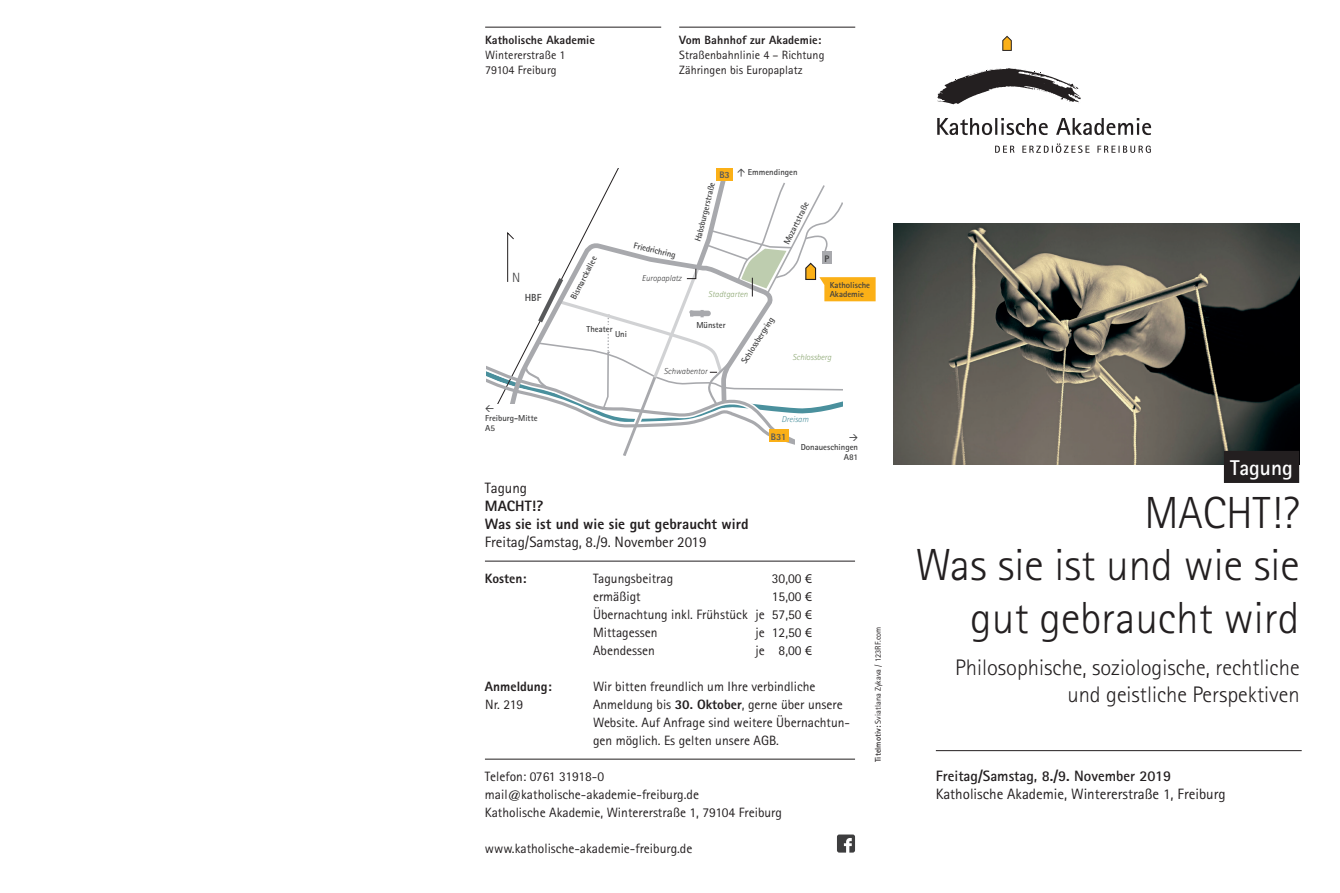
<style>
.page{position:relative;width:1340px;height:893px;background:#fff}
.page>*{position:absolute;margin:0;border:0;box-sizing:border-box;transform-origin:0 0}
.t1{font:300 45px/52.5px "Rotis Sans Serif";color:#231f20;text-align:right}
.t2{font:300 22.5px/27px "Rotis Sans Serif";color:#231f20;text-align:right}
.t3{font:700 21.45px "Rotis Sans Serif";color:#fff}
.t4{font:15px "Rotis Sans Serif";color:#231f20}
.t5{font:800 15px/18px "Rotis Sans Serif";color:#231f20}
.t6{font:700 15px "Rotis Sans Serif";color:#231f20}
.t7{font:13.5px/18px "Rotis Sans Serif";color:#231f20}
.t8{font:800 13.5px "Rotis Sans Serif";color:#231f20}
.t9{font:300 13.35px "Rotis Sans Serif";color:#3e3e3f}
.t10{font:12px/15px "Rotis Sans Serif";letter-spacing:.005em;color:#231f20}
.t11{font:800 12px "Rotis Sans Serif";letter-spacing:.005em;color:#231f20}
.t12{font:700 10.2px "Rotis Sans Serif";color:#3e3e3f}
.t13{font:800 9.45px "Rotis Sans Serif";color:#57585a}
.t14{font:800 9.45px "Rotis Sans Serif";color:#3e3e3f}
.t15{font:700 8.7px/10.2px "Rotis Sans Serif";color:#3e3e3f}
.t16{font:italic 300 8.7px "Rotis Sans Serif";color:#3e3e3f}
.t17{font:italic 300 8.7px "Rotis Sans Serif";color:#8ba671}
.t18{font:italic 300 8.7px "Rotis Sans Serif";color:#4a909d}
.t19{font:500 8.7px "DINOT";color:#3e3e3f}
.t20{font:8.25px "Rotis Sans Serif";letter-spacing:.005em;color:#231f20}
.s1{font-family:"DINOT";font-weight:500}
.s2{font-family:"Myriad Pro"}
.s3{font-weight:800}
.s4{font-weight:700}
</style>
<div class="page">
<img style="left:893px;top:223px;width:406px;height:242px">
<hr style="left:935px;top:750px;width:366px;height:1px;background:#231f20">
<div style="left:1223px;top:451px;width:76px;height:32px;background:#231f20"></div>
<hr style="left:485px;top:27px;width:176px;height:1px;background:#231f20">
<hr style="left:679px;top:27px;width:176px;height:1px;background:#231f20">
<hr style="left:485px;top:561px;width:370px;height:1px;background:#231f20">
<hr style="left:485px;top:759px;width:370px;height:1px;background:#231f20">
<svg style="left:837px;top:834px;width:18px;height:19px"></svg>
<svg style="left:937px;top:118px;width:214px;height:17px"></svg>
<svg style="left:1002px;top:36px;width:9px;height:15px"></svg>
<svg style="left:995px;top:144px;width:155px;height:9px"></svg>
<svg style="left:937px;top:68px;width:144px;height:37px"></svg>
<svg style="left:486px;top:168px;width:389px;height:287px"></svg>
<p class="t11" style="left:485px;top:32px;width:111px">Katholische Akademie</p>
<p class="t10" style="left:485px;top:47px;width:82px">Wintererstraße 1<br>79104 Freiburg</p>
<p class="t11" style="left:679px;top:32px;width:144px">Vom Bahnhof zur Akademie:</p>
<p class="t10" style="left:679px;top:47px;width:147px">Straßenbahnlinie 4 – Richtung<br>Zähringen bis Europaplatz</p>
<p class="t9" style="left:512px;top:270px;width:10px">N</p>
<p class="t12" style="left:525px;top:291px;width:18px">HBF</p>
<p class="t19" style="left:485px;top:402px;width:10px">←</p>
<p class="t15" style="left:485px;top:413px;width:54px">Freiburg-Mitte<br>A5</p>
<p class="t15" style="left:568px;top:297px;width:49px;rotate:-63deg">Bismarckallee</p>
<p class="t15" style="left:635px;top:240px;width:44px;rotate:13deg">Friedrichring</p>
<p class="t16" style="left:642px;top:273px;width:41px">Europaplatz</p>
<p class="t15" style="left:586px;top:324px;width:28px">Theater</p>
<p class="t15" style="left:615px;top:328px;width:14px">Uni</p>
<p class="t13" style="left:719px;top:169px;width:12px">B3</p>
<p class="t15" style="left:693px;top:235px;width:57px;rotate:-76deg">absburgerstraße</p>
<p class="t15" style="left:737px;top:167px;width:62px"><span class="s1">↑</span> Emmendingen</p>
<p class="t15" style="left:781px;top:242px;width:48px;rotate:-64deg">Mozartstraße</p>
<p class="t17" style="left:708px;top:289px;width:41px">Stadtgarten</p>
<p class="t14" style="left:824px;top:252px;width:6px">P</p>
<p class="t15" style="left:829px;top:280px;width:42px;line-height:9.4px">Katholische<br>Akademie</p>
<p class="t15" style="left:696px;top:319px;width:31px">Münster</p>
<p class="t15" style="left:739px;top:360px;width:55px;rotate:-58deg">Schlossbergring</p>
<p class="t17" style="left:792px;top:352px;width:40px">Schlossberg</p>
<p class="t16" style="left:664px;top:366px;width:45px">Schwabentor</p>
<p class="t18" style="left:781px;top:414px;width:29px;rotate:1deg">Dreisam</p>
<p class="t13" style="left:771px;top:430px;width:17px">B31</p>
<p class="t19" style="left:849px;top:431px;width:10px">→</p>
<p class="t15" style="left:800px;top:442px;width:59px;text-align:right">Donaueschingen<br>A81</p>
<p class="t4" style="left:485px;top:479px;width:44px">Tagung</p>
<p class="t5" style="left:485px;top:496px;width:265px">MACHT!?<br>Was sie ist und wie sie gut gebraucht wird</p>
<p class="t4" style="left:485px;top:533px;width:223px">Freitag/Samstag, 8./9. November 2019</p>
<p class="t8" style="left:485px;top:569px;width:43px">Kosten:</p>
<p class="t7" style="left:593px;top:569px;width:82px">Tagungsbeitrag</p>
<p class="t7" style="left:772px;top:569px;width:42px">30,00 <span class="s2">€</span></p>
<p class="t7" style="left:593px;top:587px;width:49px">ermäßigt</p>
<p class="t7" style="left:593px;top:587px;width:220px;text-align:justify;text-indent:179px">15,00 <span class="s2">€ </span>Übernachtung inkl. Frühstück je 57,50 <span class="s2">€ </span>Mittagessen</p>
<p class="t7" style="left:755px;top:623px;width:58px">je 12,50 <span class="s2">€</span></p>
<p class="t7" style="left:593px;top:641px;width:63px">Abendessen</p>
<p class="t7" style="left:755px;top:641px;width:58px">je 8,00 <span class="s2">€</span></p>
<p class="t8" style="left:485px;top:677px;width:68px">Anmeldung:</p>
<p class="t7" style="left:593px;top:677px;width:258px">Wir bitten freundlich um Ihre verbindliche Anmeldung bis <span class="s3">30. Oktober</span>, gerne über unsere Website. Auf Anfrage sind weitere Übernachtun&shy;gen möglich. Es gelten unsere AGB.</p>
<p class="t7" style="left:485px;top:767px;width:298px">Telefon: 0761 31918-0 mail@katholische-akademie-freiburg.de<br>Katholische Akademie, Wintererstraße 1, 79104 Freiburg</p>
<p class="t7" style="left:485px;top:839px;width:209px">www.katholische-akademie-freiburg.de</p>
<p class="t7" style="left:485px;top:695px;width:40px">Nr. 219</p>
<p class="t20" style="left:873px;top:762px;width:137px;rotate:-90deg"><span class="s4">Titelmotiv:</span> Sviatlana Zykava / 123RF.com</p>
<h3 class="t3" style="left:1230px;top:454px;width:64px">Tagung</h3>
<h1 class="t1" style="left:915px;top:486px;width:386px">MACHT!?<br>Was sie ist und wie sie gut gebraucht wird</h1>
<h2 class="t2" style="left:955px;top:653px;width:346px">Philosophische, soziologische, rechtliche und geistliche Perspektiven</h2>
<p class="t6" style="left:935px;top:766px;width:237px">Freitag/Samstag, 8./9. November 2019</p>
<p class="t4" style="left:935px;top:785px;width:291px">Katholische Akademie, Wintererstraße 1, Freiburg</p>
</div>
